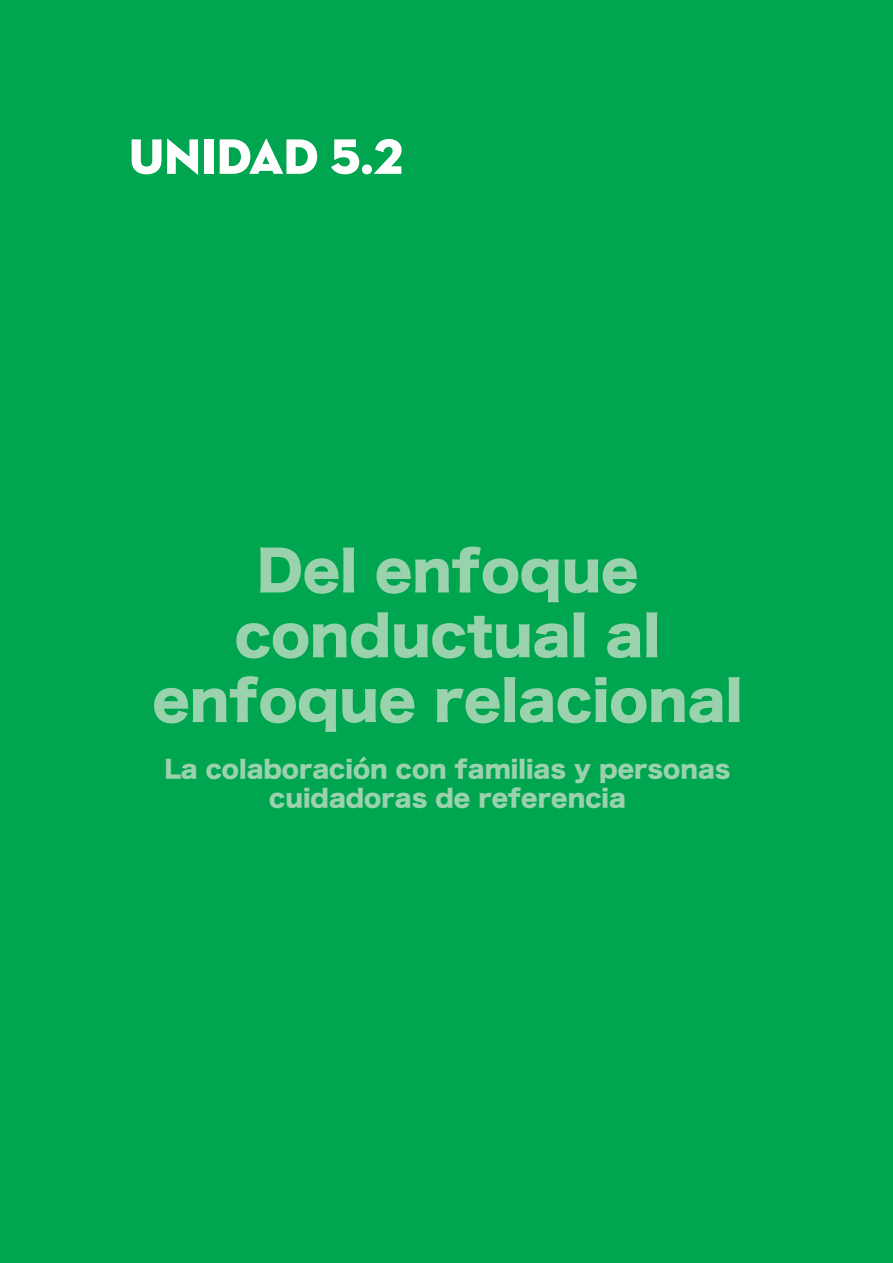
<style>
.page{position:relative;width:893px;height:1263px;background:#00a54f}
.page>*{position:absolute;margin:0;border:0;box-sizing:border-box;transform-origin:0 0}
.t1{font:54px "Hira Kaku Std W8";color:#9ad2ae}
.t2{font:50.7px "Neutra Disp Titling";color:#fff}
.t3{font:24px "Hira Kaku Std W8";color:#9ad2ae}
</style>
<div class="page">
<p class="t2" style="left:129px;top:125px;width:276px">Unidad 5.2</p>
<p class="t1" style="left:257px;top:541px;width:383px">Del enfoque</p>
<p class="t1" style="left:235px;top:605px;width:427px">conductual al</p>
<p class="t1" style="left:153px;top:670px;width:591px">enfoque relacional</p>
<p class="t3" style="left:164px;top:756px;width:568px">La colaboración con familias y personas</p>
<p class="t3" style="left:269px;top:784px;width:358px">cuidadoras de referencia</p>
</div>
